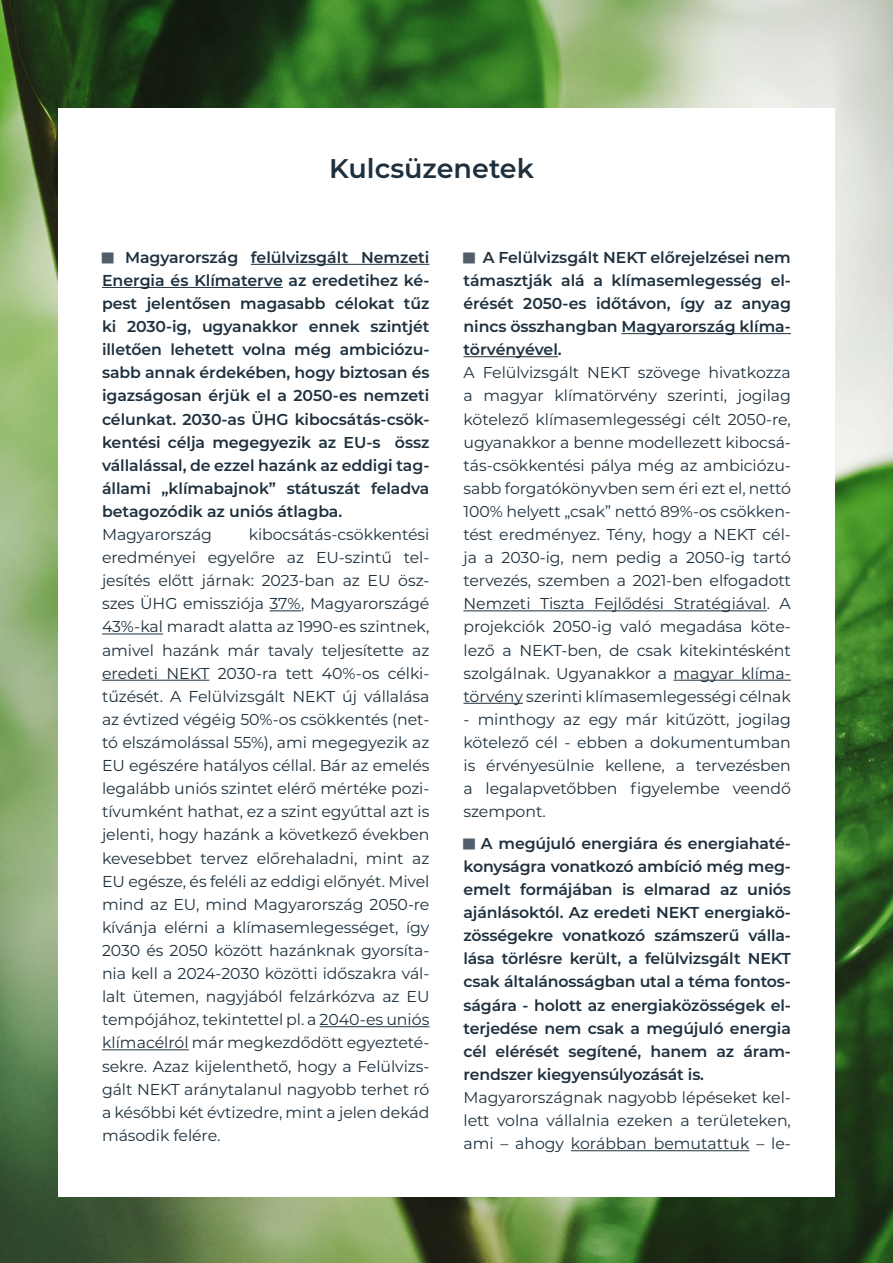
<style>
.page{position:relative;width:893px;height:1263px;background:#fff}
.page>*{position:absolute;margin:0;border:0;box-sizing:border-box;transform-origin:0 0}
.t1{font:600 27px "Montserrat";color:#1e303d}
.t2{font:15.75px/23.1px "Montserrat";letter-spacing:-.005em;color:#1e303d;text-align:justify}
.t3{font:600 15.75px/23.1px "Montserrat";letter-spacing:-.005em;color:#1e303d;text-align:justify}
</style>
<div class="page">
<img style="left:0;top:0;width:893px;height:1263px">
<div style="left:58px;top:108px;width:776px;height:1089px;background:#fff"></div>
<hr style="left:251px;top:264px;width:178px;height:1px;background:#1e303d">
<hr style="left:102px;top:287px;width:181px;height:1px;background:#1e303d">
<hr style="left:270px;top:610px;width:31px;height:1px;background:#1e303d">
<hr style="left:102px;top:634px;width:61px;height:1px;background:#1e303d">
<hr style="left:102px;top:680px;width:107px;height:1px;background:#1e303d">
<hr style="left:320px;top:1026px;width:109px;height:1px;background:#1e303d">
<hr style="left:102px;top:1049px;width:87px;height:1px;background:#1e303d">
<hr style="left:621px;top:333px;width:170px;height:1px;background:#1e303d">
<hr style="left:463px;top:356px;width:95px;height:1px;background:#1e303d">
<hr style="left:463px;top:610px;width:304px;height:1px;background:#1e303d">
<hr style="left:673px;top:680px;width:118px;height:1px;background:#1e303d">
<hr style="left:463px;top:703px;width:60px;height:1px;background:#1e303d">
<hr style="left:571px;top:1150px;width:178px;height:1px;background:#1e303d">
<h1 class="t1" style="left:329px;top:149px;width:206px">Kulcsüzenetek</h1>
<p class="t3" style="left:102px;top:245px;width:329px"><sup>▄</sup> Magyarország felülvizsgált Nemzeti Energia és Klímaterve az eredetihez ké&shy;pest jelentősen magasabb célokat tűz ki 2030-ig, ugyanakkor ennek szintjét illetően lehetett volna még ambiciózu&shy;sabb annak érdekében, hogy biztosan és igazságosan érjük el a 2050-es nemzeti célunkat. 2030-as ÜHG kibocsátás-csök&shy;kentési célja megegyezik az EU-s össz vállalással, de ezzel hazánk az eddigi tag&shy;állami „klímabajnok” státuszát feladva betagozódik az uniós átlagba.</p>
<p class="t2" style="left:102px;top:522px;width:111px">Magyarország</p>
<p class="t2" style="left:102px;top:522px;width:329px;text-indent:147px">kibocsátás-csökkentési eredményei egyelőre az EU-szintű tel&shy;jesítés előtt járnak: 2023-ban az EU ös - szes ÜHG emissziója 37%, Magyarországé 43%-kal maradt alatta az 1990-es szintnek, amivel hazánk már tavaly teljesítette az eredeti NEKT 2030-ra tett 40%-os célki&shy;tűzését. A Felülvizsgált NEKT új vállalása az évtized végéig 50%-os csökkentés (net&shy;tó elszámolással 55%), ami megegyezik az EU egészére hatályos céllal. Bár az emelés legalább uniós szintet elérő mértéke pozi&shy;tívumként hathat, ez a szint egyúttal azt is jelenti, hogy hazánk a következő években kevesebbet tervez előrehaladni, mint az EU egésze, és feléli az eddigi előnyét. Mivel mind az EU, mind Magyarország 2050-re kívánja elérni a klímasemlegességet, így 2030 és 2050 között hazánknak gyorsíta&shy;nia kell a 2024-2030 közötti időszakra vál&shy;lalt ütemen, nagyjából felzárkózva az EU tempójához, tekintettel pl. a 2040-es uniós klímacélról már megkezdődött egyezteté&shy;sekre. Azaz kijelenthető, hogy a Felülvizs&shy;gált NEKT aránytalanul nagyobb terhet ró a későbbi két évtizedre, mint a jelen dekád második felére.</p>
<p class="t3" style="left:463px;top:245px;width:329px"><sup>▄</sup> A Felülvizsgált NEKT előrejelzései nem támasztják alá a klímasemlegesség el&shy;érését 2050-es időtávon, így az anyag nincs összhangban Magyarország klíma&shy;törvényével.</p>
<p class="t2" style="left:463px;top:361px;width:329px">A Felülvizsgált NEKT szövege hivatkozza a magyar klímatörvény szerinti, jogilag kötelező klímasemlegességi célt 2050-re, ugyanakkor a benne modellezett kibocsá&shy;tás-csökkentési pálya még az ambiciózu&shy;sabb forgatókönyvben sem éri ezt el, nettó 100% helyett „csak” nettó 89%-os csökken&shy;tést eredményez. Tény, hogy a NEKT cél&shy;ja a 2030-ig, nem pedig a 2050-ig tartó tervezés, szemben a 2021-ben elfogadott Nemzeti Tiszta Fejlődési Stratégiával. A projekciók 2050-ig való megadása köte&shy;lező a NEKT-ben, de csak kitekintésként szolgálnak. Ugyanakkor a magyar klíma&shy;törvény szerinti klímasemlegességi célnak</p>
<p class="t2" style="left:463px;top:707px;width:329px">- minthogy az egy már kitűzött, jogilag kötelező cél - ebben a dokumentumban is érvényesülnie kellene, a tervezésben a legalapvetőbben figyelembe veendő szempont.</p>
<p class="t3" style="left:463px;top:831px;width:329px"><sup>▄</sup> A megújuló energiára és energiahaté&shy;konyságra vonatkozó ambíció még meg&shy;emelt formájában is elmarad az uniós ajánlásoktól. Az eredeti NEKT energiakö&shy;zösségekre vonatkozó számszerű válla&shy;lása törlésre került, a felülvizsgált NEKT csak általánosságban utal a téma fontos&shy;ságára - holott az energiaközösségek el&shy;terjedése nem csak a megújuló energia cél elérését segítené, hanem az áram&shy;rendszer kiegyensúlyozását is.</p>
<p class="t2" style="left:463px;top:1085px;width:329px">Magyarországnak nagyobb lépéseket kel&shy;lett volna vállalnia ezeken a területeken, ami – ahogy korábban bemutattuk – le-</p>
</div>
